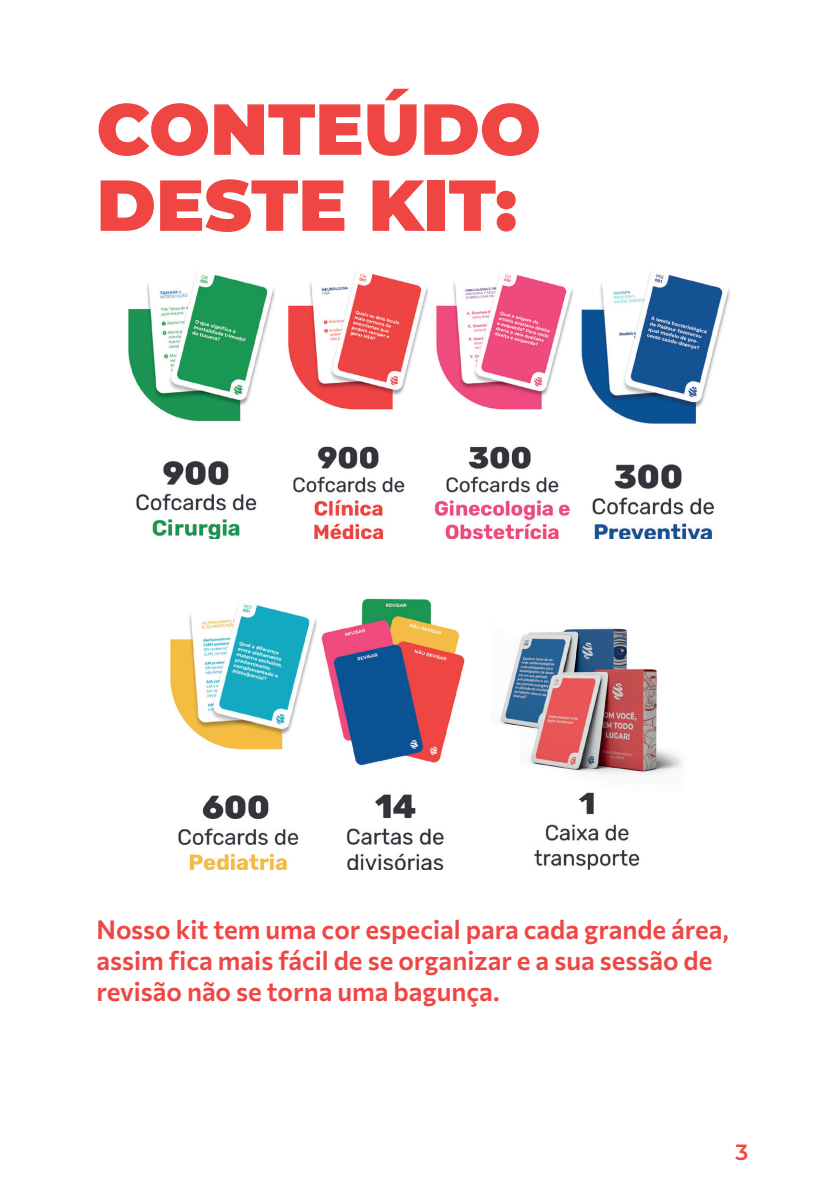
<style>
.page{position:relative;width:840px;height:1191px;background:#fff}
.page>*{position:absolute;margin:0;border:0;box-sizing:border-box;transform-origin:0 0}
.t1{font:900 72px/76px "Montserrat";color:#ef4644}
.t2{font:600 26px/31.2px "Commissioner";color:#ef4644}
.t3{font:600 22px "Montserrat";color:#ef4644}
</style>
<div class="page">
<img style="left:170px;top:598px;width:512px;height:271px">
<img style="left:128px;top:272px;width:602px;height:267px">
<h1 class="t1" style="left:96px;top:87px;width:445px">CONTEÚDO<br>DESTE KIT:</h1>
<p class="t2" style="left:96px;top:911px;width:633px">Nosso kit tem uma cor especial para cada grande área, assim fica mais fácil de se organizar e a sua sessão de revisão não se torna uma bagunça.</p>
<p class="t3" style="left:735px;top:1136px;width:14px">3</p>
</div>
